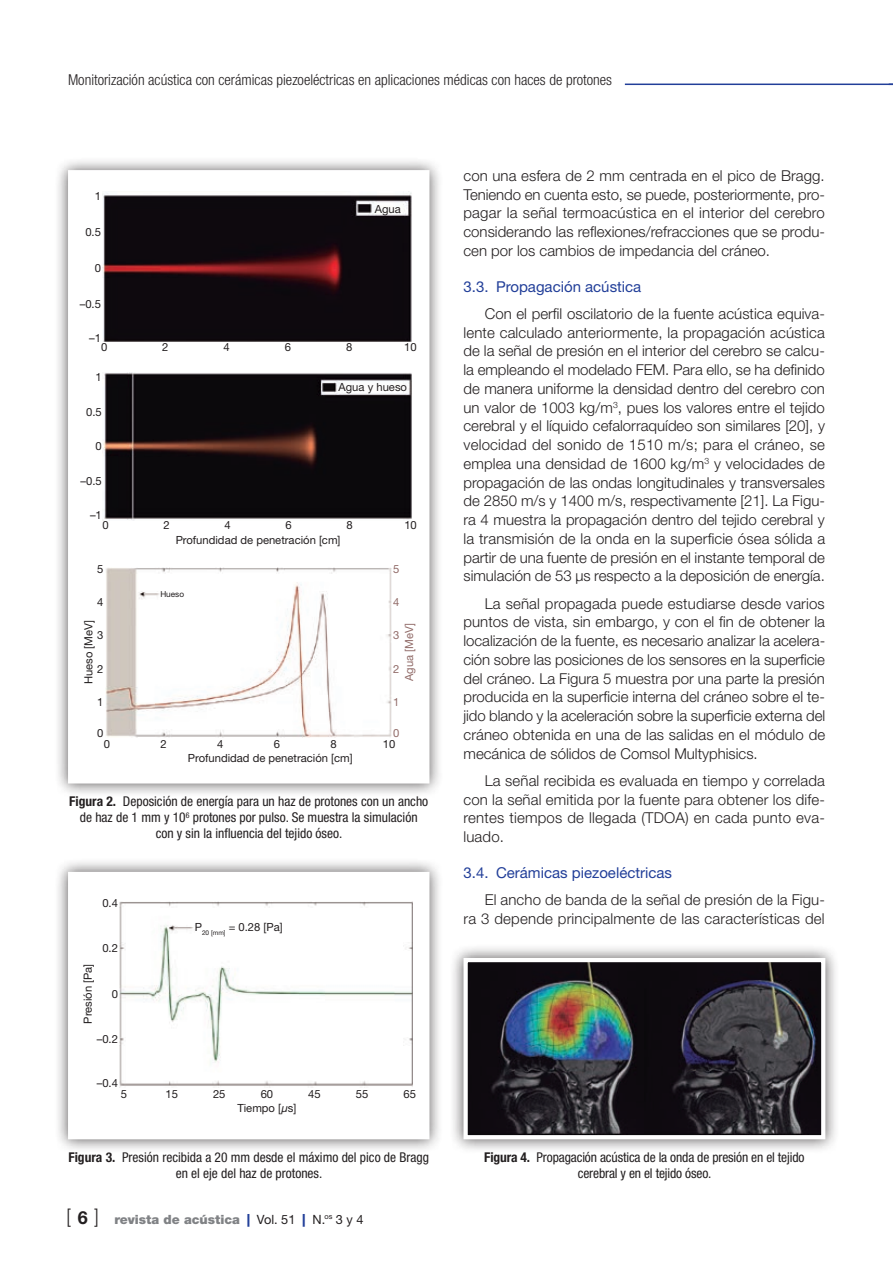
<style>
.page{position:relative;width:893px;height:1263px;background:#fff}
.page>*{position:absolute;margin:0;border:0;box-sizing:border-box;transform-origin:0 0}
.t1{font:300 19.8px "Helvetica Neue LT Std";color:#231f20;scale:.91 1}
.t2{font:300 15px/18.8px "Helvetica Neue LT Std";letter-spacing:.005em;color:#231f20;text-align:justify}
.t3{font:300 condensed 15px "Helvetica Neue LT Std";color:#231f20}
.t4{font:15px "Helvetica Neue LT Std";color:#223f99}
.t5{font:condensed 13.5px/16.2px "Helvetica Neue LT Std";color:#231f20;text-align:center}
.t6{font:900 12.75px "Helvetica Neue LT Std";color:#808285}
.t7{font:11.25px "Helvetica Neue LT Std";color:#231f20}
.t8{font:11.25px "Helvetica Neue LT Std";color:#916b68}
.t9{font:8.25px "Helvetica Neue LT Std";color:#231f20}
.s1{font-weight:700}
.s2{font-style:italic}
.s3{font-weight:700;font-size:18px}
.s4{color:#223f99}
.s5{font-weight:400;color:#231f20}
</style>
<div class="page">
<hr style="left:625px;top:84px;width:268px;height:1px;background:#223f99">
<div style="left:450px;top:944px;width:389px;height:209px;background:#231f20;opacity:.75"></div>
<img style="left:468px;top:963px;width:352px;height:171px">
<div style="left:463px;top:958px;width:362px;height:181px;border:4px solid #fff"></div>
<div style="left:54px;top:156px;width:389px;height:642px;background:#231f20;opacity:.75"></div>
<div style="left:68px;top:170px;width:361px;height:613px;background:#fff"></div>
<img style="left:102px;top:192px;width:310px;height:150px">
<img style="left:103px;top:373px;width:309px;height:147px">
<img style="left:106px;top:567px;width:286px;height:170px">
<div style="left:54px;top:858px;width:389px;height:295px;background:#231f20;opacity:.75"></div>
<div style="left:68px;top:872px;width:361px;height:267px;background:#fff"></div>
<img style="left:119px;top:902px;width:294px;height:185px">
<p class="t3" style="left:68px;top:71px;width:546px">Monitorización acústica con cerámicas piezoeléctricas en aplicaciones médicas con haces de protones</p>
<p class="t7" style="left:95px;top:189px;width:8px">1</p>
<p class="t7" style="left:85px;top:225px;width:17px">0.5</p>
<p class="t7" style="left:375px;top:202px;width:28px">Agua</p>
<p class="t7" style="left:95px;top:261px;width:8px">0</p>
<p class="t7" style="left:80px;top:297px;width:23px">–0.5</p>
<p class="t7" style="left:89px;top:332px;width:13px">–1</p>
<p class="t7" style="left:96px;top:370px;width:8px">1</p>
<p class="t7" style="left:101px;top:341px;width:8px">0</p>
<p class="t7" style="left:162px;top:341px;width:8px">2</p>
<p class="t7" style="left:224px;top:341px;width:8px">4</p>
<p class="t7" style="left:285px;top:341px;width:8px">6</p>
<p class="t7" style="left:346px;top:341px;width:8px">8</p>
<p class="t7" style="left:404px;top:341px;width:14px">10</p>
<p class="t7" style="left:86px;top:405px;width:17px">0.5</p>
<p class="t7" style="left:338px;top:381px;width:70px">Agua y hueso</p>
<p class="t7" style="left:96px;top:439px;width:8px">0</p>
<p class="t7" style="left:81px;top:474px;width:23px">–0.5</p>
<p class="t7" style="left:90px;top:509px;width:13px">–1</p>
<p class="t7" style="left:102px;top:518px;width:8px">0</p>
<p class="t7" style="left:163px;top:518px;width:8px">2</p>
<p class="t7" style="left:224px;top:518px;width:8px">4</p>
<p class="t7" style="left:285px;top:518px;width:8px">6</p>
<p class="t7" style="left:346px;top:518px;width:8px">8</p>
<p class="t7" style="left:404px;top:518px;width:14px">10</p>
<p class="t7" style="left:176px;top:533px;width:166px">Profundidad de penetración [cm]</p>
<p class="t7" style="left:97px;top:562px;width:8px">5</p>
<p class="t8" style="left:393px;top:562px;width:8px">5</p>
<p class="t7" style="left:97px;top:595px;width:8px">4</p>
<p class="t8" style="left:393px;top:595px;width:8px">4</p>
<p class="t7" style="left:97px;top:629px;width:8px">3</p>
<p class="t8" style="left:393px;top:629px;width:8px">3</p>
<p class="t7" style="left:97px;top:662px;width:8px">2</p>
<p class="t8" style="left:393px;top:662px;width:8px">2</p>
<p class="t7" style="left:97px;top:695px;width:8px">1</p>
<p class="t8" style="left:393px;top:695px;width:8px">1</p>
<p class="t7" style="left:97px;top:726px;width:8px">0</p>
<p class="t8" style="left:393px;top:726px;width:8px">0</p>
<p class="t7" style="left:104px;top:737px;width:8px">0</p>
<p class="t7" style="left:217px;top:737px;width:8px">4</p>
<p class="t7" style="left:274px;top:737px;width:8px">6</p>
<p class="t7" style="left:330px;top:737px;width:8px">8</p>
<p class="t7" style="left:383px;top:737px;width:14px">10</p>
<p class="t9" style="left:160px;top:589px;width:25px">Hueso</p>
<p class="t7" style="left:82px;top:684px;width:66px;rotate:-90deg">Hueso [MeV]</p>
<p class="t8" style="left:402px;top:681px;width:59px;rotate:-90deg">Agua [MeV]</p>
<p class="t7" style="left:161px;top:737px;width:8px">2</p>
<p class="t7" style="left:188px;top:751px;width:166px">Profundidad de penetración [cm]</p>
<p class="t5" style="left:69px;top:793px;width:360px"><span class="s1">Figura 2.</span> Deposición de energía para un haz de protones con un ancho de haz de 1 mm y 10<sup>6</sup> protones por pulso. Se muestra la simulación con y sin la influencia del tejido óseo.</p>
<p class="t7" style="left:102px;top:896px;width:17px">0.4</p>
<p class="t7" style="left:102px;top:942px;width:17px">0.2</p>
<p class="t7" style="left:112px;top:987px;width:8px">0</p>
<p class="t7" style="left:97px;top:1032px;width:23px">–0.2</p>
<p class="t7" style="left:97px;top:1076px;width:23px">–0.4</p>
<p class="t7" style="left:81px;top:1024px;width:61px;rotate:-90deg">Presión [Pa]</p>
<p class="t7" style="left:121px;top:1087px;width:8px">5</p>
<p class="t7" style="left:195px;top:920px;width:90px">P<sub>20</sub> <sub>[mm]</sub> = 0.28 [Pa]</p>
<p class="t7" style="left:165px;top:1087px;width:14px">15</p>
<p class="t7" style="left:213px;top:1087px;width:14px">25</p>
<p class="t7" style="left:261px;top:1087px;width:14px">60</p>
<p class="t7" style="left:308px;top:1087px;width:14px">45</p>
<p class="t7" style="left:356px;top:1087px;width:14px">55</p>
<p class="t7" style="left:404px;top:1087px;width:14px">65</p>
<p class="t7" style="left:237px;top:1101px;width:61px">Tiempo [<span class="s2">µ</span>s]</p>
<p class="t5" style="left:68px;top:1149px;width:362px"><span class="s1">Figura 3.</span> Presión recibida a 20 mm desde el máximo del pico de Bragg en el eje del haz de protones.</p>
<h1 class="t1" style="left:67px;top:1204px;width:37px">[<span class="s3">6</span>]</h1>
<p class="t6" style="left:114px;top:1212px;width:251px">revista de acústica <span class="s4">|</span> <span class="s5">Vol. 51</span> <span class="s4">|</span> <span class="s5">N.</span><sup>os</sup> <span class="s5">3 y 4</span></p>
<p class="t2" style="left:463px;top:166px;width:363px">con una esfera de 2 mm centrada en el pico de Bragg.<br>Teniendo en cuenta esto, se puede, posteriormente, pro&shy;pagar la señal termoacústica en el interior del cerebro considerando las reflexiones/refracciones que se produ&shy;cen por los cambios de impedancia del cráneo.</p>
<p class="t4" style="left:463px;top:277px;width:179px">3.3. Propagación acústica</p>
<p class="t2" style="left:463px;top:304px;width:363px;text-indent:21px">Con el perfil oscilatorio de la fuente acústica equiva&shy;lente calculado anteriormente, la propagación acústica de la señal de presión en el interior del cerebro se calcu&shy;la empleando el modelado FEM. Para ello, se ha definido de manera uniforme la densidad dentro del cerebro con un valor de 1003 kg/m<sup>3</sup>, pues los valores entre el tejido cerebral y el líquido cefalorraquídeo son similares [20], y velocidad del sonido de 1510 m/s; para el cráneo, se emplea una densidad de 1600 kg/m<sup>3</sup> y velocidades de propagación de las ondas longitudinales y transversales de 2850 m/s y 1400 m/s, respectivamente [21]. La Figu&shy;ra 4 muestra la propagación dentro del tejido cerebral y la transmisión de la onda en la superficie ósea sólida a partir de una fuente de presión en el instante temporal de simulación de 53 µs respecto a la deposición de energía.</p>
<p class="t2" style="left:463px;top:594px;width:363px;text-indent:21px">La señal propagada puede estudiarse desde varios puntos de vista, sin embargo, y con el fin de obtener la localización de la fuente, es necesario analizar la acelera&shy;ción sobre las posiciones de los sensores en la superficie del cráneo. La Figura 5 muestra por una parte la presión producida en la superficie interna del cráneo sobre el te&shy;jido blando y la aceleración sobre la superficie externa del cráneo obtenida en una de las salidas en el módulo de mecánica de sólidos de Comsol Multyphisics.</p>
<p class="t2" style="left:463px;top:771px;width:363px;text-indent:21px">La señal recibida es evaluada en tiempo y correlada con la señal emitida por la fuente para obtener los dife&shy;rentes tiempos de llegada (TDOA) en cada punto eva&shy;luado.</p>
<p class="t4" style="left:463px;top:864px;width:210px">3.4. Cerámicas piezoeléctricas</p>
<p class="t2" style="left:463px;top:890px;width:363px;text-align:right">El ancho de banda de la señal de presión de la Figu-<br>ra 3 depende principalmente de las características del</p>
<p class="t5" style="left:484px;top:1149px;width:322px"><span class="s1">Figura 4.</span> Propagación acústica de la onda de presión en el tejido cerebral y en el tejido óseo.</p>
</div>
